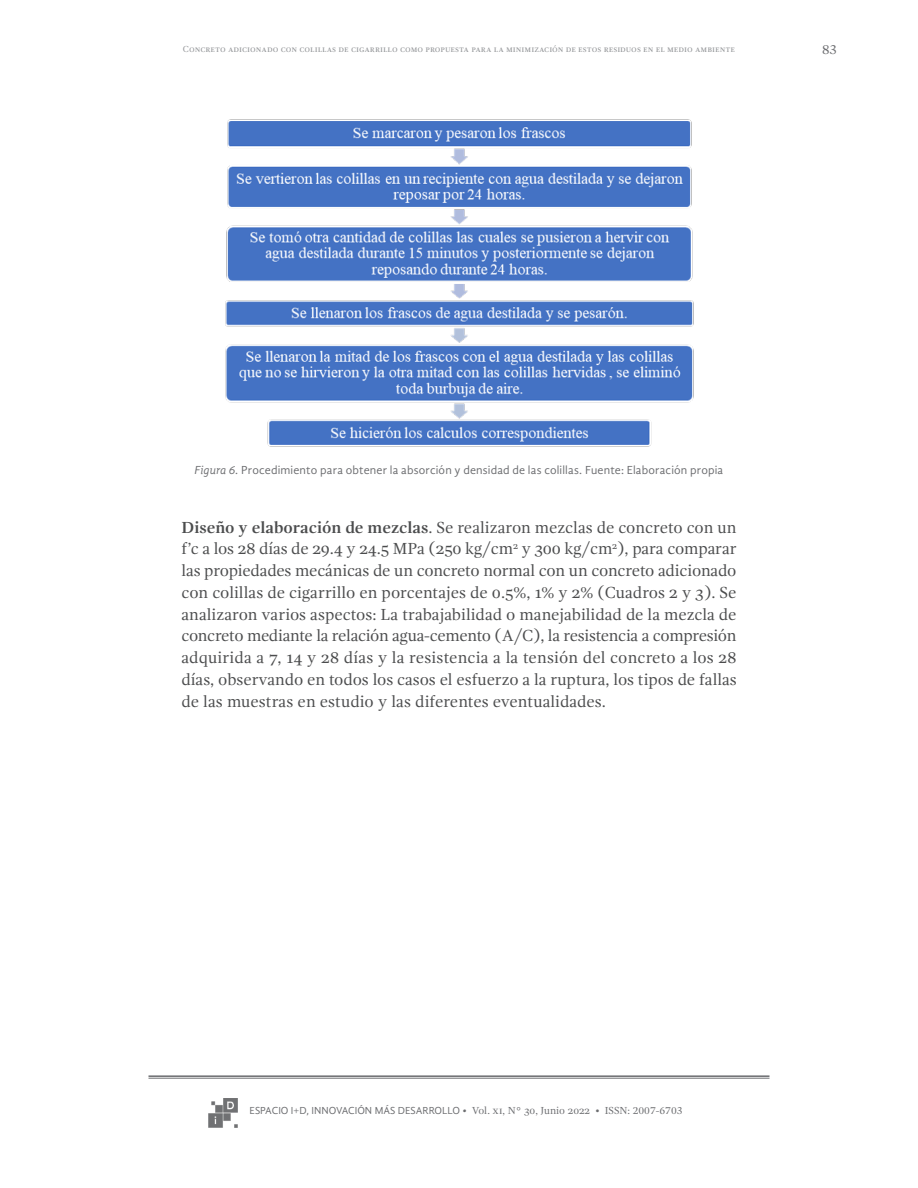
<style>
.page{position:relative;width:918px;height:1188px;background:#fff}
.page>*{position:absolute;margin:0;border:0;box-sizing:border-box;transform-origin:0 0}
.Párrafo_p{font:16.5px/21.8px "Gandhi Serif";color:#4b4c4d;text-align:justify}
.t1{font:13.5px "Gandhi Serif";color:#6c6d70}
.pie_de_foto{font:12px "Gandhi Sans";letter-spacing:.01em;color:#6c6d70}
.t2{font:10.5px "Gandhi Serif";color:#6c6d70}
.t3{font:9px "Gandhi Serif";color:#939598}
.s1{font-style:italic}
.s2{font-weight:700}
.s3{font-family:"Gandhi Sans"}
</style>
<div class="page">
<hr style="left:148px;top:1075px;width:622px;height:2px;background:#6c6d70">
<hr style="left:148px;top:1078px;width:622px;height:1px;background:#6c6d70">
<img style="left:208px;top:1098px;width:30px;height:29px">
<img style="left:225px;top:120px;width:469px;height:327px">
<p class="t3" style="left:183px;top:44px;width:554px">Concreto adicionado con colillas de cigarrillo como propuesta para la minimización de estos residuos en el medio ambiente</p>
<p class="t1" style="left:822px;top:42px;width:16px">83</p>
<p class="pie_de_foto" style="left:195px;top:463px;width:530px"><span class="s1">Figura 6.</span> Procedimiento para obtener la absorción y densidad de las colillas. Fuente: Elaboración propia</p>
<p class="Párrafo_p" style="left:181px;top:516px;width:557px"><span class="s2">Diseño y elaboración de mezclas</span>. Se realizaron mezclas de concreto con un f’c a los 28 días de 29.4 y 24.5 MPa (250 kg/cm<sup>2</sup> y 300 kg/cm<sup>2</sup>), para comparar las propiedades mecánicas de un concreto normal con un concreto adicionado con colillas de cigarrillo en porcentajes de 0.5%, 1% y 2% (Cuadros 2 y 3). Se analizaron varios aspectos: La trabajabilidad o manejabilidad de la mezcla de concreto mediante la relación agua-cemento (A/C), la resistencia a compresión adquirida a 7, 14 y 28 días y la resistencia a la tensión del concreto a los 28 días, observando en todos los casos el esfuerzo a la ruptura, los tipos de fallas de las muestras en estudio y las diferentes eventualidades.</p>
<p class="t2" style="left:250px;top:1105px;width:435px"><span class="s3">ESPACIO I+D, INNOVACIÓN MÁS DESARROLLO</span> <span class="s1">•</span> Vol. xi, N° 30, Junio 2022 • ISSN: 2007-6703</p>
</div>
